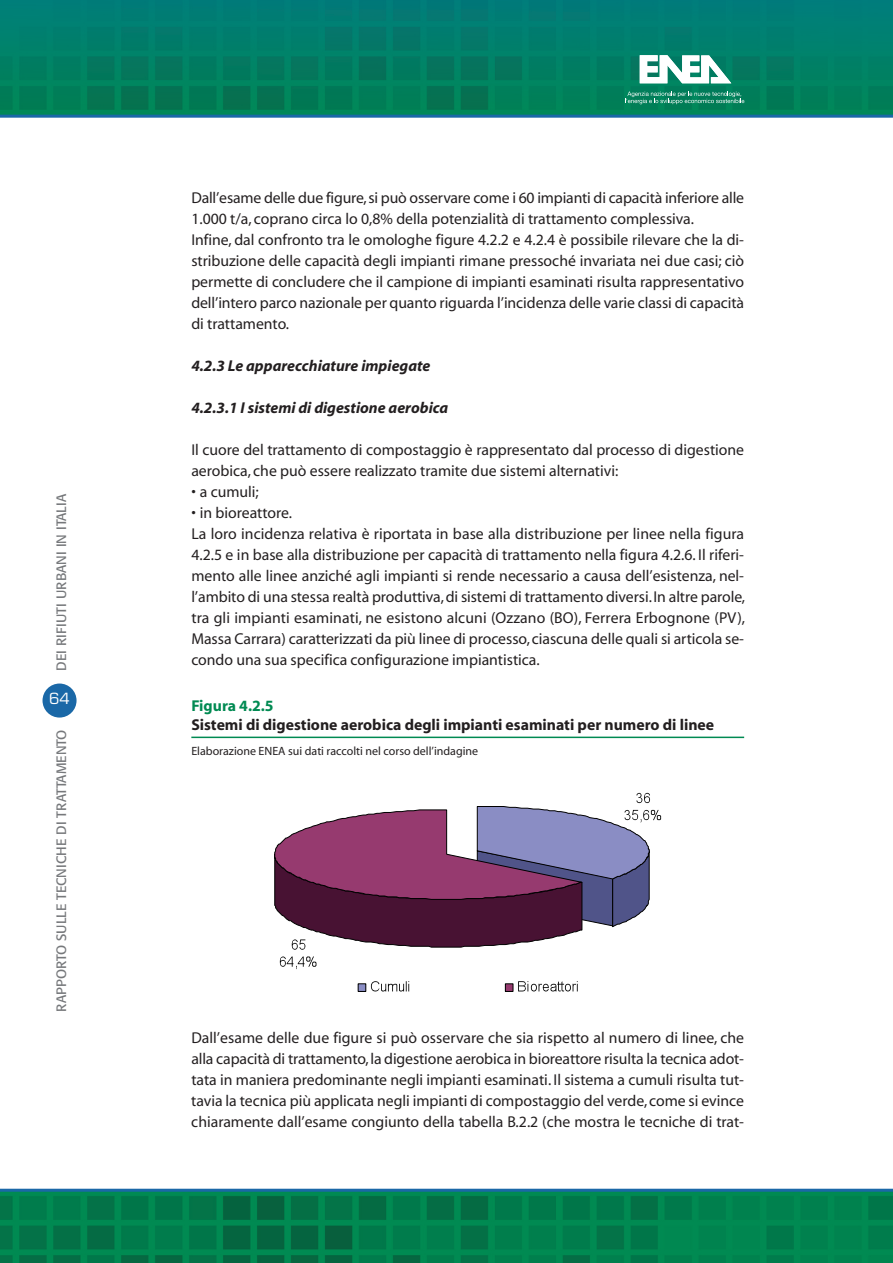
<style>
.page{position:relative;width:893px;height:1263px;background:#fff}
.page>*{position:absolute;margin:0;border:0;box-sizing:border-box;transform-origin:0 0}
.t1{font:15.75px/21px "Myriad";color:#231f20}
.t2{font:italic 700 15.75px "Myriad";color:#231f20}
.t3{font:700 15.75px "Myriad";color:#231f20}
.t4{font:700 15.75px "Myriad";color:#008a52}
.t5{font:15px "Eurostile";color:#fff}
.t6{font:13.5px "Formata";color:#76787b}
.t7{font:12px "Myriad";color:#231f20}
</style>
<div class="page">
<div style="left:43px;top:683px;width:34px;height:34px;background:#1a68a7;border-radius:50%"></div>
<img style="left:0;top:0;width:893px;height:115px">
<hr style="left:0;top:115px;width:893px;height:3px;background:#1a68a7">
<img style="left:0;top:1192px;width:893px;height:71px">
<hr style="left:0;top:1189px;width:893px;height:3px;background:#1a68a7">
<svg style="left:640px;top:55px;width:91px;height:28px"></svg>
<svg style="left:625px;top:92px;width:119px;height:12px"></svg>
<svg style="left:280px;top:956px;width:36px;height:13px"></svg>
<svg style="left:274px;top:793px;width:387px;height:157px"></svg>
<div style="left:358px;top:984px;width:8px;height:7px;background:#8a8dc4"></div>
<div style="left:358px;top:983px;width:8px;height:9px;border:1px solid #000"></div>
<svg style="left:371px;top:981px;width:38px;height:10px"></svg>
<div style="left:505px;top:984px;width:8px;height:7px;background:#963a6f"></div>
<div style="left:505px;top:983px;width:8px;height:9px;border:1px solid #000"></div>
<svg style="left:518px;top:981px;width:60px;height:10px"></svg>
<hr style="left:191px;top:737px;width:553px;height:1px;background:#008a52">
<p class="t6" style="left:56px;top:671px;width:178px;rotate:-90deg">DEI RIFIUTI URBANI IN ITALIA</p>
<p class="t5" style="left:49px;top:693px;width:22px">64</p>
<p class="t6" style="left:56px;top:1011px;width:283px;rotate:-90deg">RAPPORTO SULLE TECNICHE DI TRATTAMENTO</p>
<p class="t1" style="left:191px;top:188px;width:554px">Dall’esame delle due figure,si può osservare come i 60 impianti di capacità inferiore alle 1.000 t/a, coprano circa lo 0,8% della potenzialità di trattamento complessiva.<br>Infine, dal confronto tra le omologhe figure 4.2.2 e 4.2.4 è possibile rilevare che la di&shy;stribuzione delle capacità degli impianti rimane pressoché invariata nei due casi; ciò permette di concludere che il campione di impianti esaminati risulta rappresentativo dell’intero parco nazionale per quanto riguarda l’incidenza delle varie classi di capacità di trattamento.</p>
<p class="t2" style="left:191px;top:359px;width:241px">4.2.3 Le apparecchiature impiegate</p>
<p class="t2" style="left:191px;top:401px;width:258px">4.2.3.1 I sistemi di digestione aerobica</p>
<p class="t1" style="left:191px;top:440px;width:554px">Il cuore del trattamento di compostaggio è rappresentato dal processo di digestione aerobica, che può essere realizzato tramite due sistemi alternativi:</p>
<p class="t1" style="left:191px;top:482px;width:69px">• a cumuli;</p>
<p class="t1" style="left:191px;top:503px;width:555px">• in bioreattore.<br>La loro incidenza relativa è riportata in base alla distribuzione per linee nella figura 4.2.5 e in base alla distribuzione per capacità di trattamento nella figura 4.2.6. Il riferi&shy;mento alle linee anziché agli impianti si rende necessario a causa dell’esistenza, nel&shy;l’ambito di una stessa realtà produttiva,di sistemi di trattamento diversi.In altre parole, tra gli impianti esaminati, ne esistono alcuni (Ozzano (BO), Ferrera Erbognone (PV), Massa Carrara) caratterizzati da più linee di processo,ciascuna delle quali si articola se&shy;condo una sua specifica configurazione impiantistica.</p>
<p class="t4" style="left:191px;top:700px;width:84px">Figura 4.2.5</p>
<p class="t3" style="left:191px;top:719px;width:524px">Sistemi di digestione aerobica degli impianti esaminati per numero di linee</p>
<p class="t7" style="left:191px;top:746px;width:288px">Elaborazione ENEA sui dati raccolti nel corso dell’indagine</p>
<p class="t1" style="left:191px;top:1028px;width:554px;text-align:justify">Dall’esame delle due figure si può osservare che sia rispetto al numero di linee, che alla capacità di trattamento,la digestione aerobica in bioreattore risulta la tecnica adot&shy;tata in maniera predominante negli impianti esaminati. Il sistema a cumuli risulta tut&shy;tavia la tecnica più applicata negli impianti di compostaggio del verde, come si evince chiaramente dall’esame congiunto della tabella B.2.2 (che mostra le tecniche di trat-</p>
</div>
